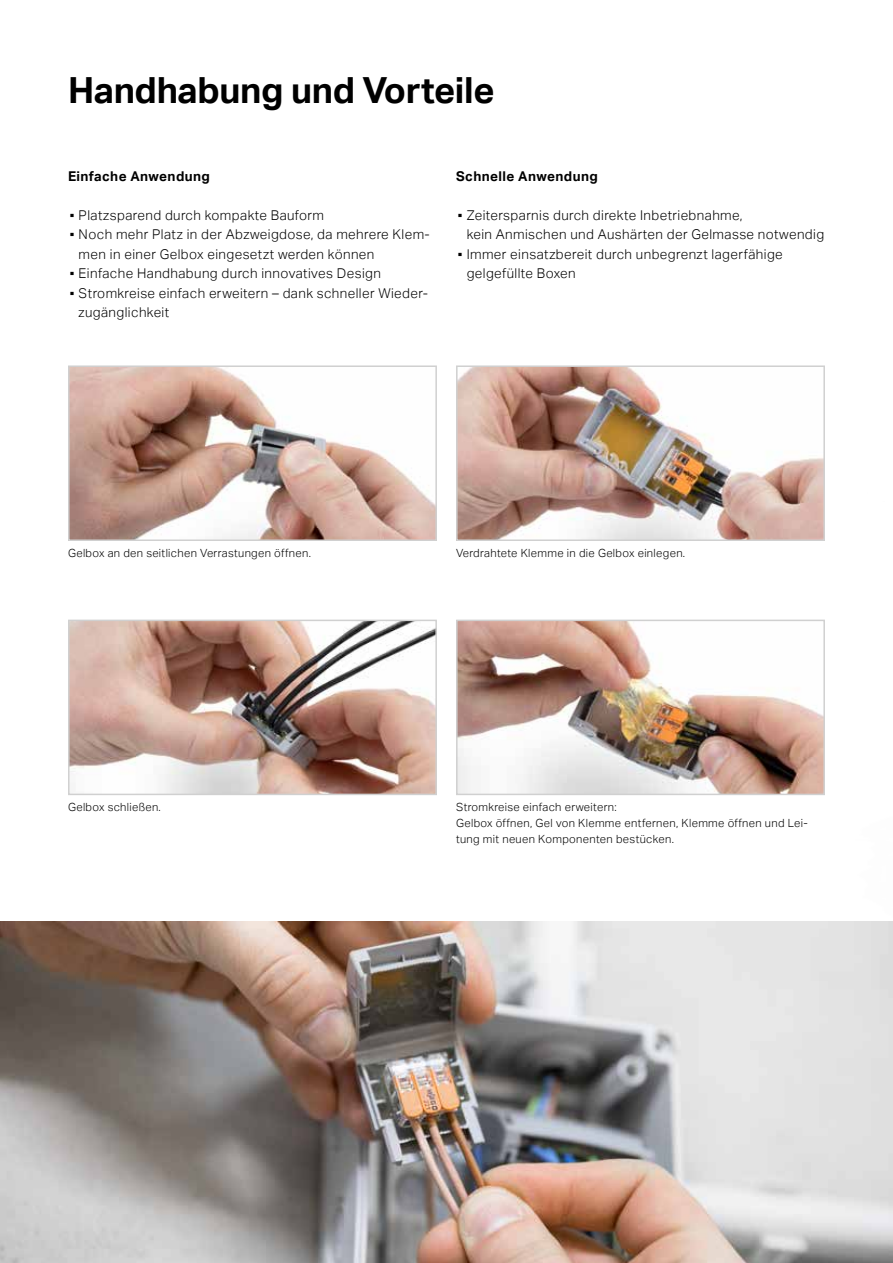
<style>
.page{position:relative;width:893px;height:1263px;background:#fff}
.page>*{position:absolute;margin:0;border:0;box-sizing:border-box;transform-origin:0 0}
.t1{font:700 36px "Aktiv Grotesk";letter-spacing:-.01em;color:#000}
.t2{font:300 13.5px/19.5px "Aktiv Grotesk";letter-spacing:.03em;color:#000}
.t3{font:700 13.5px "Aktiv Grotesk";letter-spacing:.03em;color:#000}
.t4{font:300 11.25px/15.8px "Aktiv Grotesk";letter-spacing:.03em;color:#000}
</style>
<div class="page">
<img style="left:71px;top:368px;width:363px;height:170px">
<div style="left:68px;top:365px;width:369px;height:176px;border:2px solid #d0d0d0"></div>
<img style="left:459px;top:368px;width:363px;height:170px">
<div style="left:456px;top:365px;width:369px;height:176px;border:2px solid #d0d0d0"></div>
<img style="left:459px;top:623px;width:363px;height:169px">
<div style="left:456px;top:620px;width:369px;height:175px;border:2px solid #d0d0d0"></div>
<img style="left:71px;top:623px;width:363px;height:169px">
<div style="left:68px;top:620px;width:369px;height:175px;border:2px solid #d0d0d0"></div>
<img style="left:0;top:922px;width:893px;height:341px">
<h1 class="t1" style="left:68px;top:69px;width:428px">Handhabung und Vorteile</h1>
<p class="t3" style="left:68px;top:168px;width:143px">Einfache Anwendung</p>
<p class="t2" style="left:68px;top:205px;width:258px">▪ Platzsparend durch kompakte Bauform</p>
<p class="t2" style="left:79px;top:225px;width:353px;text-indent:-11px">▪ Noch mehr Platz in der Abzweigdose, da mehrere Klem&shy;men in einer Gelbox eingesetzt werden können</p>
<p class="t2" style="left:68px;top:264px;width:314px">▪ Einfache Handhabung durch innovatives Design</p>
<p class="t2" style="left:79px;top:283px;width:351px;text-indent:-11px">▪ Stromkreise einfach erweitern – dank schneller Wieder&shy;zugänglichkeit</p>
<p class="t3" style="left:456px;top:168px;width:143px">Schnelle Anwendung</p>
<p class="t2" style="left:467px;top:205px;width:359px;text-indent:-11px">▪ Zeitersparnis durch direkte Inbetriebnahme,<br>kein Anmischen und Aushärten der Gelmasse notwendig</p>
<p class="t2" style="left:467px;top:244px;width:318px;text-indent:-11px">▪ Immer einsatzbereit durch unbegrenzt lagerfähige gelgefüllte Boxen</p>
<p class="t4" style="left:68px;top:545px;width:244px">Gelbox an den seitlichen Verrastungen öffnen.</p>
<p class="t4" style="left:456px;top:545px;width:231px">Verdrahtete Klemme in die Gelbox einlegen.</p>
<p class="t4" style="left:68px;top:799px;width:94px">Gelbox schließen.</p>
<p class="t4" style="left:456px;top:799px;width:353px">Stromkreise einfach erweitern:<br>Gelbox öffnen, Gel von Klemme entfernen, Klemme öffnen und Lei&shy;tung mit neuen Komponenten bestücken.</p>
</div>
